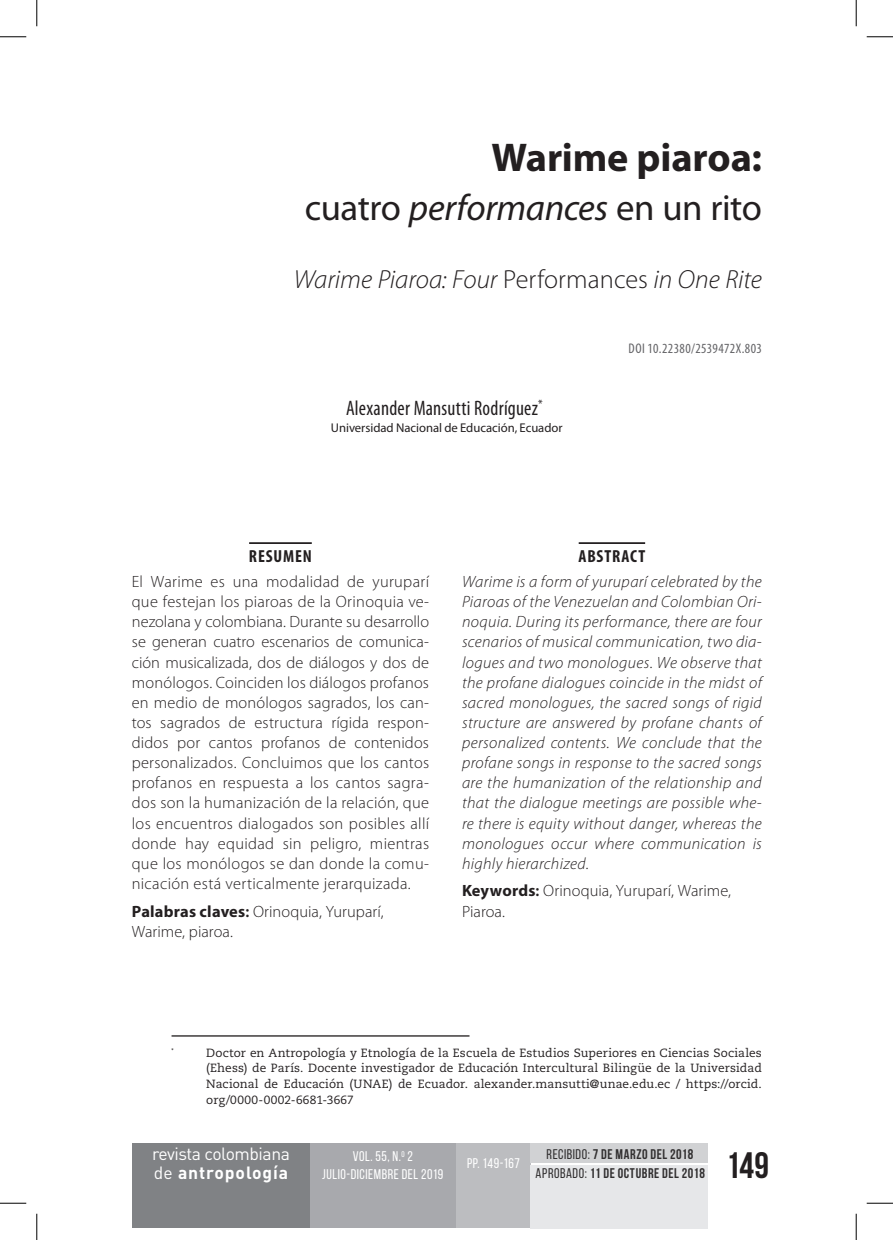
<style>
.page{position:relative;width:893px;height:1240px;background:#fff}
.page>*{position:absolute;margin:0;border:0;box-sizing:border-box;transform-origin:0 0}
.t1{font:700 40.25px "Myriad Pro";letter-spacing:-.005em;color:#231f20}
.t2{font:36.75px "Myriad Pro";letter-spacing:-.015em;color:#231f20}
.t3{font:700 36.75px "Bebas Neue";color:#231f20}
.t4{font:italic 300 26.25px "Myriad Pro";color:#231f20}
.t5{font:condensed 21px "Myriad Pro";letter-spacing:.01em;color:#231f20;scale:.95 1}
.t6{font:17.5px/19.2px "DIN Pro";letter-spacing:-.025em;color:#fff}
.t7{font:700 condensed 17.5px "Myriad Pro";letter-spacing:.05em;color:#231f20}
.t8{font:300 16.45px/20.1px "Myriad Pro";letter-spacing:.01em;color:#231f20}
.t9{font:italic 300 16.45px/20.1px "Myriad Pro";letter-spacing:.02em;color:#231f20;text-align:justify}
.t10{font:700 14px "Bebas Neue";letter-spacing:.04em;color:#312f30}
.t11{font:14px "Bebas Neue";letter-spacing:.04em;color:#fff}
.t12{font:condensed 14px "Myriad Pro";letter-spacing:.03em;color:#636366}
.t13{font:12.6px "Myriad Pro";color:#231f20}
.t14{font:11.9px/15.8px "Caecilia LT Std";letter-spacing:.015em;color:#231f20;text-align:justify}
.t15{font:700 6.12px "Caecilia LT Std";color:#231f20}
.s1{font-style:italic}
.s2{font-style:normal}
.s3{font-weight:700}
.s4{font-weight:600}
.s5{font-weight:400}
</style>
<div class="page">
<div style="left:309px;top:1143px;width:146px;height:84px;background:#a8a9ad"></div>
<div style="left:132px;top:1143px;width:177px;height:84px;background:#808285"></div>
<div style="left:455px;top:1143px;width:75px;height:84px;background:#bcbdc0"></div>
<div style="left:530px;top:1143px;width:177px;height:19px;background:#d1d2d4"></div>
<div style="left:530px;top:1164px;width:177px;height:63px;background:#e6e7e9"></div>
<hr style="left:171px;top:1035px;width:298px;height:1px;background:#231f20">
<hr style="left:249px;top:542px;width:62px;height:2px;background:#231f20">
<hr style="left:578px;top:542px;width:66px;height:2px;background:#231f20">
<svg style="left:0;top:36px;width:26px;height:1px"></svg>
<svg style="left:866px;top:36px;width:26px;height:1px"></svg>
<svg style="left:0;top:1202px;width:26px;height:1px"></svg>
<svg style="left:866px;top:1202px;width:26px;height:1px"></svg>
<svg style="left:36px;top:0;width:1px;height:26px"></svg>
<svg style="left:36px;top:1213px;width:1px;height:26px"></svg>
<svg style="left:855px;top:0;width:1px;height:26px"></svg>
<svg style="left:855px;top:1213px;width:1px;height:26px"></svg>
<h1 class="t1" style="left:491px;top:131px;width:272px">Warime piaroa:</h1>
<h2 class="t2" style="left:305px;top:185px;width:458px">cuatro <span class="s1">performances</span> en un rito</h2>
<h3 class="t4" style="left:293px;top:263px;width:469px">Warime Piaroa: Four <span class="s2">Performances</span> in One Rite</h3>
<p class="t5" style="left:346px;top:395px;width:213px">Alexander Mansutti Rodríguez<sup>*</sup><sup>1</sup></p>
<p class="t13" style="left:331px;top:420px;width:233px">Universidad Nacional de Educación, Ecuador</p>
<p class="t12" style="left:628px;top:340px;width:135px">DOI 10.22380/2539472X.803</p>
<p class="t7" style="left:249px;top:545px;width:64px">RESUMEN</p>
<p class="t8" style="left:132px;top:571px;width:298px;text-align:justify">El Warime es una modalidad de yuruparí que festejan los piaroas de la Orinoquia ve&shy;nezolana y colombiana. Durante su desarrollo se generan cuatro escenarios de comunica&shy;ción musicalizada, dos de diálogos y dos de monólogos. Coinciden los diálogos profanos en medio de monólogos sagrados, los can&shy;tos sagrados de estructura rígida respon&shy;didos por cantos profanos de contenidos personalizados. Concluimos que los cantos profanos en respuesta a los cantos sagra&shy;dos son la humanización de la relación, que los encuentros dialogados son posibles allí donde hay equidad sin peligro, mientras que los monólogos se dan donde la comu&shy;nicación está verticalmente jerarquizada.</p>
<p class="t8" style="left:132px;top:900px;width:253px"><span class="s3">Palabras claves</span><span class="s4">:</span> Orinoquia, Yuruparí,<br>Warime, piaroa.</p>
<p class="t7" style="left:578px;top:545px;width:68px">ABSTRACT</p>
<p class="t9" style="left:462px;top:571px;width:301px">Warime is a form of yuruparí celebrated by the Piaroas of the Venezuelan and Colombian Ori&shy;noquia. During its performance, there are four scenarios of musical communication, two dia&shy;logues and two monologues. We observe that the profane dialogues coincide in the midst of sacred monologues, the sacred songs of rigid structure are answered by profane chants of personalized contents. We conclude that the profane songs in response to the sacred songs are the humanization of the relationship and that the dialogue meetings are possible whe&shy;re there is equity without danger, whereas the monologues occur where communication is highly hierarchized.</p>
<p class="t8" style="left:462px;top:880px;width:270px"><span class="s3">Keywords</span><span class="s4">:</span> Orinoquia, Yuruparí, Warime,<br>Piaroa.</p>
<p class="t15" style="left:171px;top:1047px;width:4px">*</p>
<p class="t14" style="left:206px;top:1044px;width:556px">Doctor en Antropología y Etnología de la Escuela de Estudios Superiores en Ciencias Sociales (Ehess) de París. Docente investigador de Educación Intercultural Bilingüe de la Universidad Nacional de Educación (UNAE) de Ecuador. alexander.mansutti@unae.edu.ec / https://orcid. org/0000-0002-6681-3667</p>
<p class="t6" style="left:152px;top:1143px;width:139px">revista colombiana de <span class="s3">antropología</span></p>
<p class="t10" style="left:546px;top:1145px;width:148px"><span class="s5">RECIBIDO:</span> 7 DE MARZO DEL 2018</p>
<p class="t11" style="left:352px;top:1148px;width:61px">VOL. 55, N.<sup>0</sup> 2</p>
<h2 class="t3" style="left:725px;top:1144px;width:45px">149</h2>
<p class="t11" style="left:467px;top:1154px;width:54px">PP. 149-167</p>
<p class="t10" style="left:535px;top:1165px;width:171px"><span class="s5">APROBADO:</span> 11 DE OCTUBRE DEL 2018</p>
<p class="t11" style="left:322px;top:1165px;width:122px">JULIO-DICIEMBRE DEL 2019</p>
</div>
